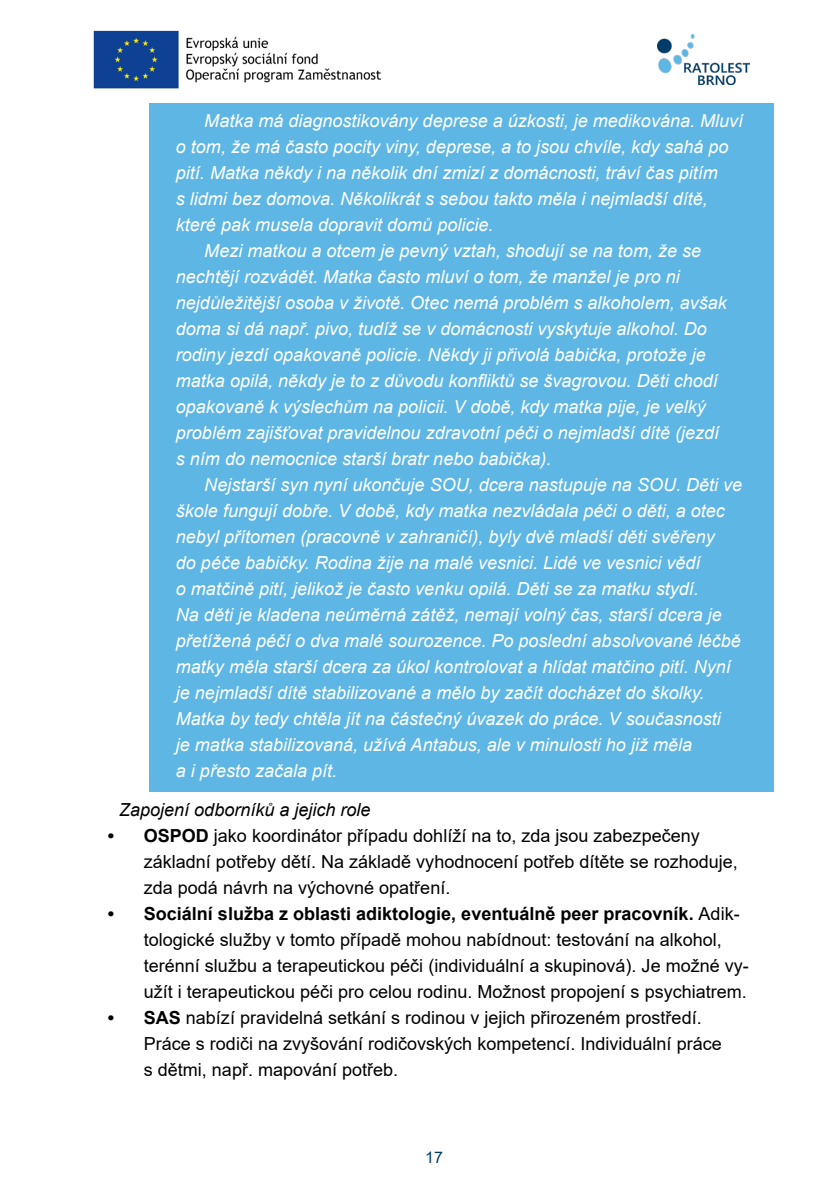
<style>
.page{position:relative;width:840px;height:1191px;background:#fff}
.page>*{position:absolute;margin:0;border:0;box-sizing:border-box;transform-origin:0 0}
.t1{font:italic 18px "Arial";color:#fff}
.t2{font:18px/26px "Arial";color:#000}
.t3{font:italic 18px "Arial";color:#000}
.t4{font:16px "Arial";color:#003c69}
.s1{font-weight:700}
</style>
<div class="page">
<img style="left:93px;top:30px;width:287px;height:59px">
<img style="left:657px;top:35px;width:91px;height:49px">
<div style="left:149px;top:103px;width:623px;height:688px;background:#5eb6e4"></div>
<p class="t1" style="left:204px;top:109px;width:540px">Matka má diagnostikovány deprese a úzkosti, je medikována. Mluví</p>
<p class="t1" style="left:176px;top:135px;width:553px">o tom, že má často pocity viny, deprese, a to jsou chvíle, kdy sahá po</p>
<p class="t1" style="left:176px;top:161px;width:543px">pití. Matka někdy i na několik dní zmizí z domácnosti, tráví čas pitím</p>
<p class="t1" style="left:176px;top:187px;width:533px">s lidmi bez domova. Několikrát s sebou takto měla i nejmladší dítě,</p>
<p class="t1" style="left:176px;top:212px;width:319px">které pak musela dopravit domů policie.</p>
<p class="t1" style="left:204px;top:238px;width:498px">Mezi matkou a otcem je pevný vztah, shodují se na tom, že se</p>
<p class="t1" style="left:176px;top:264px;width:505px">nechtějí rozvádět. Matka často mluví o tom, že manžel je pro ni</p>
<p class="t1" style="left:176px;top:290px;width:552px">nejdůležitější osoba v životě. Otec nemá problém s alkoholem, avšak</p>
<p class="t1" style="left:176px;top:316px;width:532px">doma si dá např. pivo, tudíž se v domácnosti vyskytuje alkohol. Do</p>
<p class="t1" style="left:176px;top:342px;width:531px">rodiny jezdí opakovaně policie. Někdy ji přivolá babička, protože je</p>
<p class="t1" style="left:176px;top:368px;width:543px">matka opilá, někdy je to z důvodu konfliktů se švagrovou. Děti chodí</p>
<p class="t1" style="left:176px;top:394px;width:531px">opakovaně k výslechům na policii. V době, kdy matka pije, je velký</p>
<p class="t1" style="left:176px;top:420px;width:544px">problém zajišťovat pravidelnou zdravotní péči o nejmladší dítě (jezdí</p>
<p class="t1" style="left:176px;top:446px;width:377px">s ním do nemocnice starší bratr nebo babička).</p>
<p class="t1" style="left:204px;top:472px;width:539px">Nejstarší syn nyní ukončuje SOU, dcera nastupuje na SOU. Děti ve</p>
<p class="t1" style="left:176px;top:498px;width:550px">škole fungují dobře. V době, kdy matka nezvládala péči o děti, a otec</p>
<p class="t1" style="left:176px;top:524px;width:540px">nebyl přítomen (pracovně v zahraničí), byly dvě mladší děti svěřeny</p>
<p class="t1" style="left:176px;top:550px;width:525px">do péče babičky. Rodina žije na malé vesnici. Lidé ve vesnici vědí</p>
<p class="t1" style="left:176px;top:576px;width:524px">o matčině pití, jelikož je často venku opilá. Děti se za matku stydí.</p>
<p class="t1" style="left:176px;top:602px;width:547px">Na děti je kladena neúměrná zátěž, nemají volný čas, starší dcera je</p>
<p class="t1" style="left:176px;top:628px;width:566px">přetížená péčí o dva malé sourozence. Po poslední absolvované léčbě</p>
<p class="t1" style="left:176px;top:654px;width:556px">matky měla starší dcera za úkol kontrolovat a hlídat matčino pití. Nyní</p>
<p class="t1" style="left:176px;top:680px;width:529px">je nejmladší dítě stabilizované a mělo by začít docházet do školky.</p>
<p class="t1" style="left:176px;top:706px;width:546px">Matka by tedy chtěla jít na částečný úvazek do práce. V současnosti</p>
<p class="t1" style="left:176px;top:732px;width:517px">je matka stabilizovaná, užívá Antabus, ale v minulosti ho již měla</p>
<p class="t1" style="left:176px;top:758px;width:163px">a i přesto začala pít.</p>
<p class="t3" style="left:119px;top:798px;width:253px">Zapojení odborníků a jejich role</p>
<p class="t2" style="left:144px;top:822px;width:595px;text-indent:-36px"><span class="s1">• OSPOD</span> jako koordinátor případu dohlíží na to, zda jsou zabezpečeny základní potřeby dětí. Na základě vyhodnocení potřeb dítěte se rozhoduje, zda podá návrh na výchovné opatření.</p>
<p class="t2" style="left:144px;top:900px;width:606px;text-indent:-36px"><span class="s1">• Sociální služba z oblasti adiktologie, eventuálně peer pracovník.</span> Adik&shy;tologické služby v tomto případě mohou nabídnout: testování na alkohol, terénní službu a terapeutickou péči (individuální a skupinová). Je možné vy&shy;užít i terapeutickou péči pro celou rodinu. Možnost propojení s psychiatrem.</p>
<p class="t2" style="left:144px;top:1004px;width:579px;text-indent:-36px"><span class="s1">• SAS</span> nabízí pravidelná setkání s rodinou v jejich přirozeném prostředí.<br>Práce s rodiči na zvyšování rodičovských kompetencí. Individuální práce s dětmi, např. mapování potřeb.</p>
<p class="t4" style="left:425px;top:1146px;width:19px">17</p>
</div>
